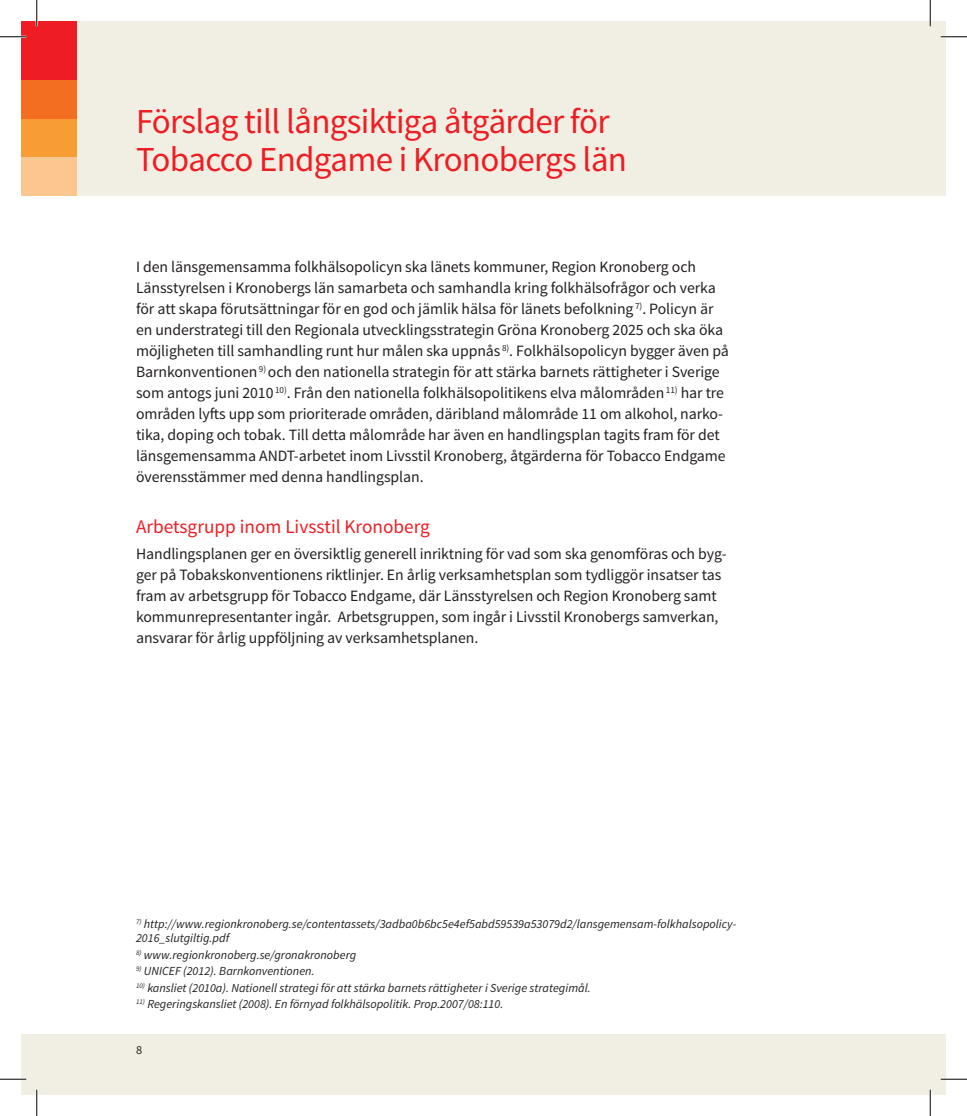
<style>
.page{position:relative;width:967px;height:1116px;background:#fff}
.page>*{position:absolute;margin:0;border:0;box-sizing:border-box;transform-origin:0 0}
.t1{font:35px/38.5px "Source Sans Pro";letter-spacing:-.02em;color:#ee1d23}
.t2{font:19.25px "Source Sans Pro";color:#ee1d23}
.t3{font:15.75px/21px "Source Sans Pro";letter-spacing:-.005em;color:#231f20}
.t4{font:italic 12.25px/14px "Source Sans Pro";color:#231f20}
.t5{font:12.25px "Source Sans Pro";color:#231f20}
</style>
<div class="page">
<div style="left:930px;top:22px;width:15px;height:173px;background:#f1efe3"></div>
<div style="left:22px;top:1034px;width:923px;height:59px;background:#f1efe3"></div>
<div style="left:22px;top:22px;width:908px;height:173px;background:#f1efe3"></div>
<div style="left:22px;top:22px;width:54px;height:59px;background:#ee1d23"></div>
<div style="left:22px;top:81px;width:54px;height:38px;background:#f36e21"></div>
<div style="left:22px;top:119px;width:54px;height:38px;background:#f89d33"></div>
<div style="left:22px;top:157px;width:54px;height:38px;background:#fcc691"></div>
<hr style="left:0;top:36px;width:26px;height:2px;background:#fff">
<hr style="left:940px;top:36px;width:26px;height:2px;background:#fff">
<hr style="left:0;top:1077px;width:26px;height:3px;background:#fff">
<hr style="left:940px;top:1077px;width:26px;height:3px;background:#fff">
<hr style="left:36px;top:0;width:2px;height:26px;background:#fff">
<hr style="left:36px;top:1089px;width:2px;height:26px;background:#fff">
<hr style="left:929px;top:0;width:2px;height:26px;background:#fff">
<hr style="left:929px;top:1089px;width:2px;height:26px;background:#fff">
<svg style="left:0;top:36px;width:26px;height:1px"></svg>
<svg style="left:940px;top:36px;width:26px;height:1px"></svg>
<svg style="left:0;top:1078px;width:26px;height:1px"></svg>
<svg style="left:940px;top:1078px;width:26px;height:1px"></svg>
<svg style="left:36px;top:0;width:1px;height:26px"></svg>
<svg style="left:36px;top:1089px;width:1px;height:26px"></svg>
<svg style="left:929px;top:0;width:1px;height:26px"></svg>
<svg style="left:929px;top:1089px;width:1px;height:26px"></svg>
<h1 class="t1" style="left:136px;top:102px;width:492px">Förslag till långsiktiga åtgärder för<br>Tobacco Endgame i Kronobergs län</h1>
<p class="t3" style="left:136px;top:256px;width:594px">I den länsgemensamma folkhälsopolicyn ska länets kommuner, Region Kronoberg och Länsstyrelsen i Kronobergs län samarbeta och samhandla kring folkhälsofrågor och verka för att skapa förutsättningar för en god och jämlik hälsa för länets befolkning <sup>7)</sup>. Policyn är en understrategi till den Regionala utvecklingsstrategin Gröna Kronoberg 2025 och ska öka möjligheten till samhandling runt hur målen ska uppnås <sup>8)</sup>. Folkhälsopolicyn bygger även på Barnkonventionen <sup>9)</sup> och den nationella strategin för att stärka barnets rättigheter i Sverige som antogs juni 2010 <sup>10)</sup>. Från den nationella folkhälsopolitikens elva målområden <sup>11)</sup> har tre områden lyfts upp som prioriterade områden, däribland målområde 11 om alkohol, narko&shy;tika, doping och tobak. Till detta målområde har även en handlingsplan tagits fram för det länsgemensamma ANDT-arbetet inom Livsstil Kronoberg, åtgärderna för Tobacco Endgame överensstämmer med denna handlingsplan.</p>
<p class="t2" style="left:136px;top:514px;width:295px">Arbetsgrupp inom Livsstil Kronoberg</p>
<p class="t3" style="left:136px;top:543px;width:592px">Handlingsplanen ger en översiktlig generell inriktning för vad som ska genomföras och byg&shy;ger på Tobakskonventionens riktlinjer. En årlig verksamhetsplan som tydliggör insatser tas fram av arbetsgrupp för Tobacco Endgame, där Länsstyrelsen och Region Kronoberg samt kommunrepresentanter ingår. Arbetsgruppen, som ingår i Livsstil Kronobergs samverkan, ansvarar för årlig uppföljning av verksamhetsplanen.</p>
<p class="t4" style="left:136px;top:917px;width:602px"><sup>7)</sup> http://www.regionkronoberg.se/contentassets/3adba0b6bc5e4ef5abd59539a53079d2/lansgemensam-folkhalsopolicy-<br>2016_slutgiltig.pdf</p>
<p class="t4" style="left:136px;top:947px;width:222px"><sup>8)</sup> www.regionkronoberg.se/gronakronoberg</p>
<p class="t4" style="left:136px;top:964px;width:180px"><sup>9)</sup> UNICEF (2012). Barnkonventionen.</p>
<p class="t4" style="left:136px;top:980px;width:456px"><sup>10)</sup> kansliet (2010a). Nationell strategi för att stärka barnets rättigheter i Sverige strategimål.</p>
<p class="t4" style="left:136px;top:997px;width:369px"><sup>11)</sup> Regeringskansliet (2008). En förnyad folkhälsopolitik. Prop.2007/08:110.</p>
<p class="t5" style="left:136px;top:1041px;width:8px">8</p>
</div>
